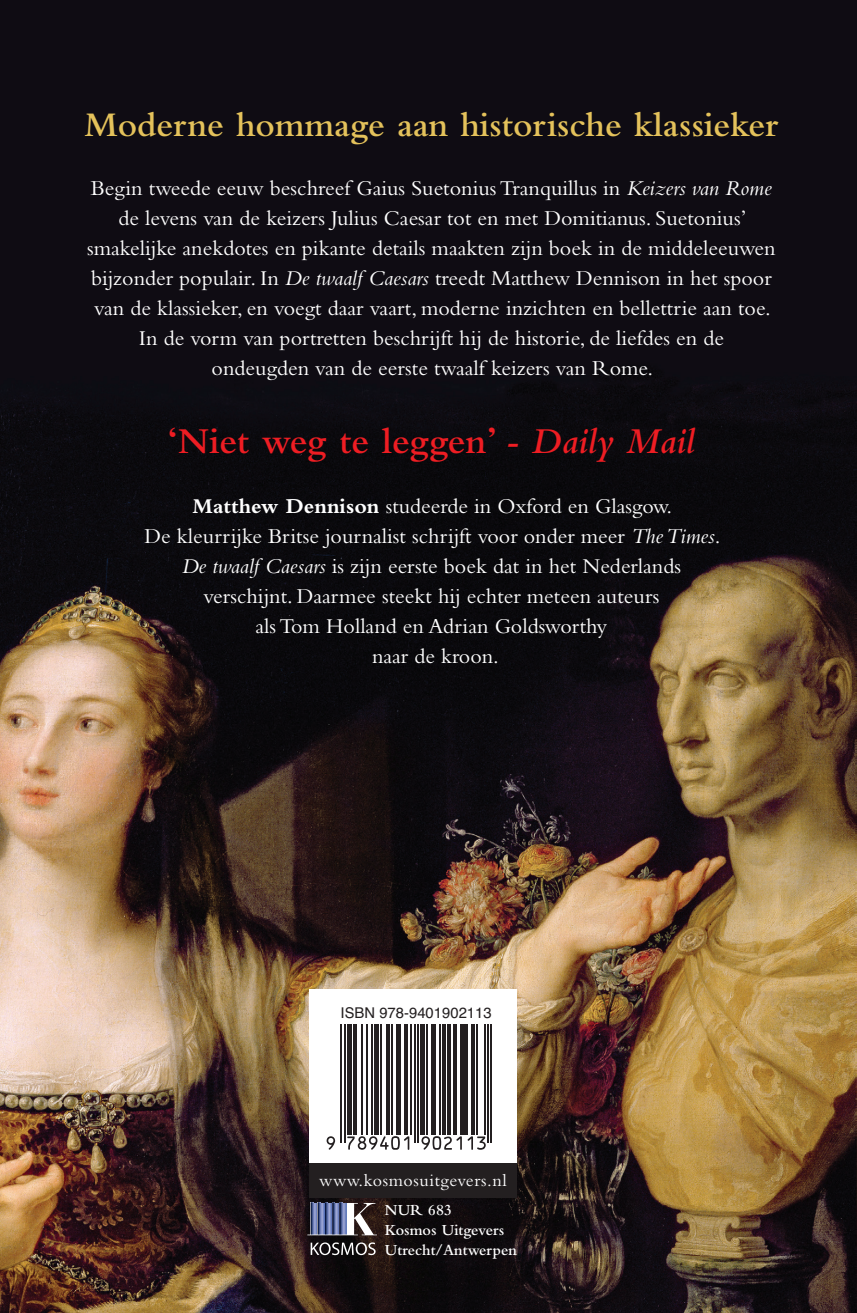
<style>
.page{position:relative;width:857px;height:1313px;background:#fff}
.page>*{position:absolute;margin:0;border:0;box-sizing:border-box;transform-origin:0 0}
.t1{font:600 38px "Bembo";color:#ee1d23}
.t2{font:600 36px "Bembo";color:#e4c25b}
.t3{font:22px/30px "Bembo";color:#fff;text-align:center}
.t4{font:18px "Bembo";letter-spacing:.03em;color:#fff}
.t5{font:600 16px/20px "Bembo";color:#fff}
.t6{font:14.8px "Helvetica";color:#231f20}
.s1{font-style:italic}
.s2{font-weight:700}
</style>
<div class="page">
<hr style="left:856px;top:0;width:1px;height:1312px;background:#0e0c13">
<img style="left:856px;top:477px;width:1px;height:794px">
<img style="left:0;top:0;width:856px;height:1312px">
<div style="left:309px;top:989px;width:207px;height:176px;background:#fff"></div>
<svg style="left:326px;top:1136px;width:9px;height:13px"></svg>
<hr style="left:340px;top:1024px;width:2px;height:118px;background:#231f20">
<hr style="left:343px;top:1024px;width:2px;height:118px;background:#231f20">
<hr style="left:347px;top:1024px;width:4px;height:110px;background:#231f20">
<hr style="left:353px;top:1024px;width:3px;height:110px;background:#231f20">
<hr style="left:361px;top:1024px;width:2px;height:110px;background:#231f20">
<hr style="left:366px;top:1024px;width:1px;height:110px;background:#231f20">
<hr style="left:370px;top:1024px;width:2px;height:110px;background:#231f20">
<hr style="left:374px;top:1024px;width:4px;height:110px;background:#231f20">
<hr style="left:380px;top:1024px;width:2px;height:110px;background:#231f20">
<hr style="left:386px;top:1024px;width:4px;height:110px;background:#231f20">
<hr style="left:391px;top:1024px;width:2px;height:110px;background:#231f20">
<div style="left:396px;top:1024px;width:5px;height:110px;background:#231f20"></div>
<svg style="left:347px;top:1136px;width:62px;height:13px"></svg>
<hr style="left:404px;top:1024px;width:3px;height:110px;background:#231f20">
<hr style="left:410px;top:1024px;width:2px;height:110px;background:#231f20">
<hr style="left:413px;top:1024px;width:2px;height:118px;background:#231f20">
<hr style="left:417px;top:1024px;width:1px;height:118px;background:#231f20">
<div style="left:420px;top:1024px;width:5px;height:110px;background:#231f20"></div>
<hr style="left:426px;top:1024px;width:2px;height:110px;background:#231f20">
<div style="left:431px;top:1024px;width:5px;height:110px;background:#231f20"></div>
<hr style="left:439px;top:1024px;width:1px;height:110px;background:#231f20">
<hr style="left:442px;top:1024px;width:3px;height:110px;background:#231f20">
<hr style="left:447px;top:1024px;width:3px;height:110px;background:#231f20">
<hr style="left:453px;top:1024px;width:3px;height:110px;background:#231f20">
<hr style="left:460px;top:1024px;width:3px;height:110px;background:#231f20">
<hr style="left:464px;top:1024px;width:4px;height:110px;background:#231f20">
<hr style="left:471px;top:1024px;width:3px;height:110px;background:#231f20">
<svg style="left:421px;top:1136px;width:64px;height:13px"></svg>
<hr style="left:475px;top:1024px;width:2px;height:110px;background:#231f20">
<hr style="left:483px;top:1024px;width:2px;height:110px;background:#231f20">
<hr style="left:487px;top:1024px;width:1px;height:118px;background:#231f20">
<hr style="left:490px;top:1024px;width:1px;height:118px;background:#231f20">
<div style="left:309px;top:1163px;width:207px;height:34px;background:#231f20"></div>
<svg style="left:310px;top:1242px;width:65px;height:13px"></svg>
<svg style="left:307px;top:1202px;width:70px;height:33px"></svg>
<svg style="left:0;top:0;width:7px;height:7px"></svg>
<svg style="left:0;top:1309px;width:7px;height:4px"></svg>
<h2 class="t2" style="left:84px;top:105px;width:695px">Moderne hommage aan historische klassieker</h2>
<p class="t3" style="left:87px;top:173px;width:690px">Begin tweede eeuw beschreef Gaius Suetonius Tranquillus in <span class="s1">Keizers van Rome </span>de levens van de keizers Julius Caesar tot en met Domitianus. Suetonius’ smakelijke anekdotes en pikante details maakten zijn boek in de middeleeuwen bijzonder populair. In <span class="s1">De twaalf Caesars</span> treedt Matthew Dennison in het spoor van de klassieker, en voegt daar vaart, moderne inzichten en bellettrie aan toe.<br>In de vorm van portretten beschrijft hij de historie, de liefdes en de<br>ondeugden van de eerste twaalf keizers van Rome.</p>
<h1 class="t1" style="left:167px;top:420px;width:529px">‘Niet weg te leggen’ <span class="s1">- Daily Mail</span></h1>
<p class="t3" style="left:144px;top:491px;width:577px"><span class="s2">Matthew Dennison</span> studeerde in Oxford en Glasgow.<br>De kleurrijke Britse journalist schrijft voor onder meer <span class="s1">The Times</span>.<br><span class="s1">De twaalf Caesars</span> is zijn eerste boek dat in het Nederlands verschijnt. Daarmee steekt hij echter meteen auteurs<br>als Tom Holland en Adrian Goldsworthy<br>naar de kroon.</p>
<p class="t6" style="left:340px;top:1001px;width:153px">ISBN 978-9401902113</p>
<p class="t4" style="left:319px;top:1169px;width:189px">www.kosmosuitgevers.nl</p>
<p class="t5" style="left:385px;top:1199px;width:133px">NUR 683<br>Kosmos Uitgevers<br>Utrecht/Antwerpen</p>
</div>
